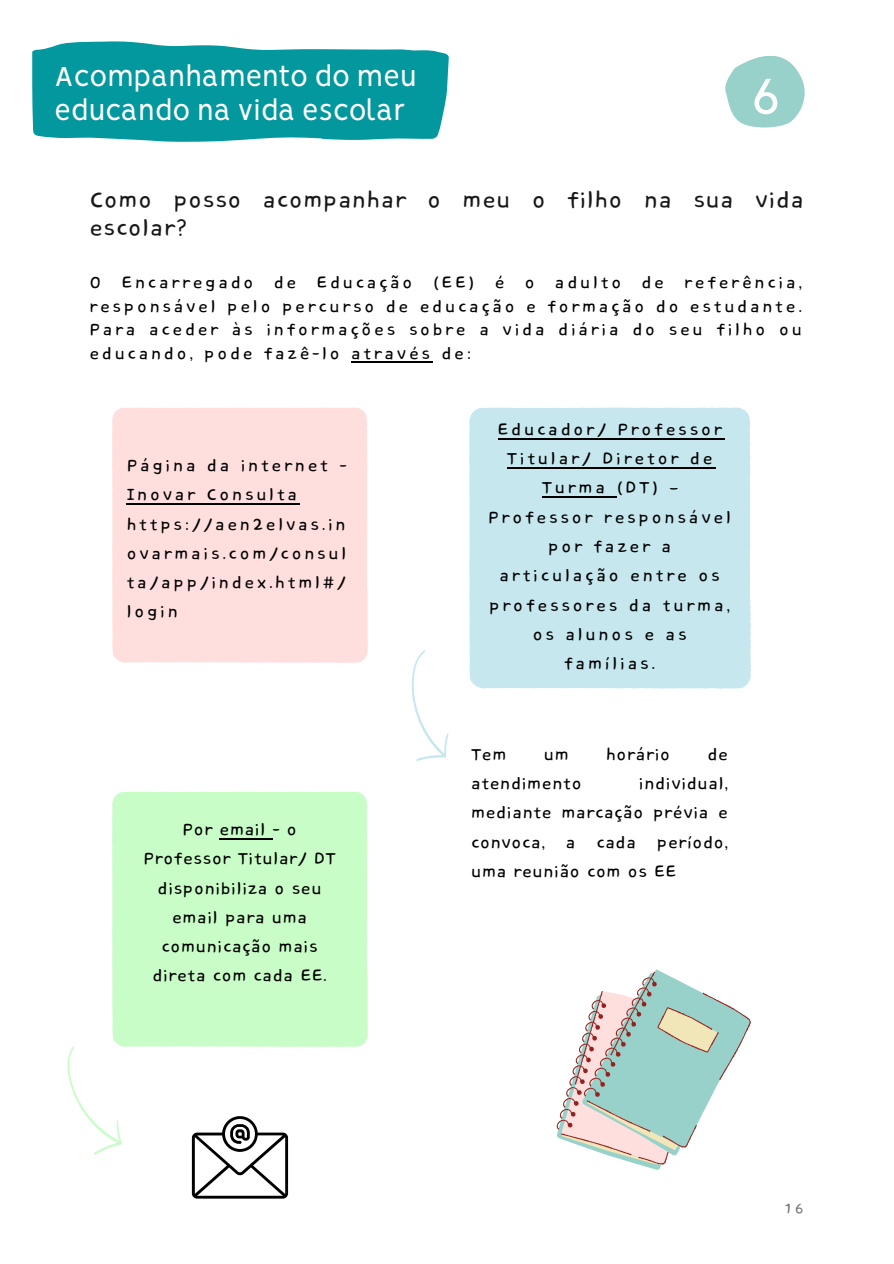
<style>
.page{position:relative;width:894px;height:1264px;background:#fff}
.page>*{position:absolute;margin:0;border:0;box-sizing:border-box;transform-origin:0 0}
.t1{font:64.65px "RTL Sondos Bold";color:#fff}
.t2{font:34.5px/33.8px "RTL Sondos Regular";color:#fff}
.t3{font:28.5px/28.2px "Core Bandi Face";color:#181818}
.t4{font:21.15px/29.2px "Core Bandi Face";letter-spacing:.1em;color:#000;text-align:center}
.t5{font:21px/29.2px "Core Bandi Face";color:#000;text-align:justify}
.t6{font:21px/29.2px "Core Bandi Face";letter-spacing:.1em;color:#000}
.t7{font:18px "Core Bandi Face";color:#767676}
</style>
<div class="page">
<svg style="left:32px;top:41px;width:416px;height:101px;background:#1ba1a7"></svg>
<svg style="left:725px;top:56px;width:79px;height:71px"></svg>
<svg style="left:556px;top:969px;width:194px;height:200px"></svg>
<svg style="left:411px;top:650px;width:37px;height:111px"></svg>
<div style="left:112px;top:407px;width:256px;height:255px;background:#ffdede"></div>
<div style="left:469px;top:407px;width:281px;height:281px;background:#c5e7ed"></div>
<div style="left:112px;top:791px;width:256px;height:255px;background:#c9fdc7"></div>
<svg style="left:192px;top:1116px;width:96px;height:82px"></svg>
<hr style="left:351px;top:362px;width:82px;height:1px;background:#000">
<hr style="left:127px;top:503px;width:173px;height:1px;background:#000">
<hr style="left:497px;top:438px;width:227px;height:1px;background:#000">
<hr style="left:506px;top:467px;width:209px;height:1px;background:#000">
<hr style="left:541px;top:496px;width:75px;height:1px;background:#000">
<hr style="left:219px;top:838px;width:53px;height:1px;background:#000">
<svg style="left:67px;top:1039px;width:58px;height:116px"></svg>
<p class="t2" style="left:55px;top:55px;width:363px">Acompanhamento do meu educando na vida escolar</p>
<p class="t1" style="left:750px;top:50px;width:31px">6</p>
<p class="t3" style="left:89px;top:187px;width:716px">Como posso acompanhar o meu o filho na sua vida escolar?</p>
<h2 class="t5" style="left:89px;top:271px;width:714px;line-height:23.7px">O Encarregado de Educação (EE) é o adulto de referência, responsável pelo percurso de educação e formação do estudante.<br>Para aceder às informações sobre a vida diária do seu filho ou educando, pode fazê-lo através de:</h2>
<p class="t6" style="left:127px;top:451px;width:222px">Página da internet -<br>Inovar Consulta https://aen2elvas.in ovarmais.com/consul ta/app/index.html#/ login</p>
<p class="t5" style="left:143px;top:815px;width:194px;text-align:center">Por email - o<br>Professor Titular/ DT disponibiliza o seu email para uma comunicação mais direta com cada EE.</p>
<p class="t4" style="left:488px;top:415px;width:245px">Educador/ Professor<br>Titular/ Diretor de<br>Turma (DT) –<br>Professor responsável por fazer a articulação entre os professores da turma, os alunos e as famílias.</p>
<h1 class="t5" style="left:471px;top:740px;width:37px">Tem</h1>
<h1 class="t5" style="left:543px;top:740px;width:27px">um</h1>
<h1 class="t5" style="left:606px;top:740px;width:66px">horário</h1>
<h1 class="t5" style="left:707px;top:740px;width:23px">de</h1>
<h1 class="t5" style="left:471px;top:769px;width:113px">atendimento</h1>
<h1 class="t5" style="left:471px;top:769px;width:259px;text-indent:168px">individual, mediante marcação prévia e convoca, a cada período, uma reunião com os EE</h1>
<p class="t7" style="left:783px;top:1198px;width:22px">16</p>
</div>
